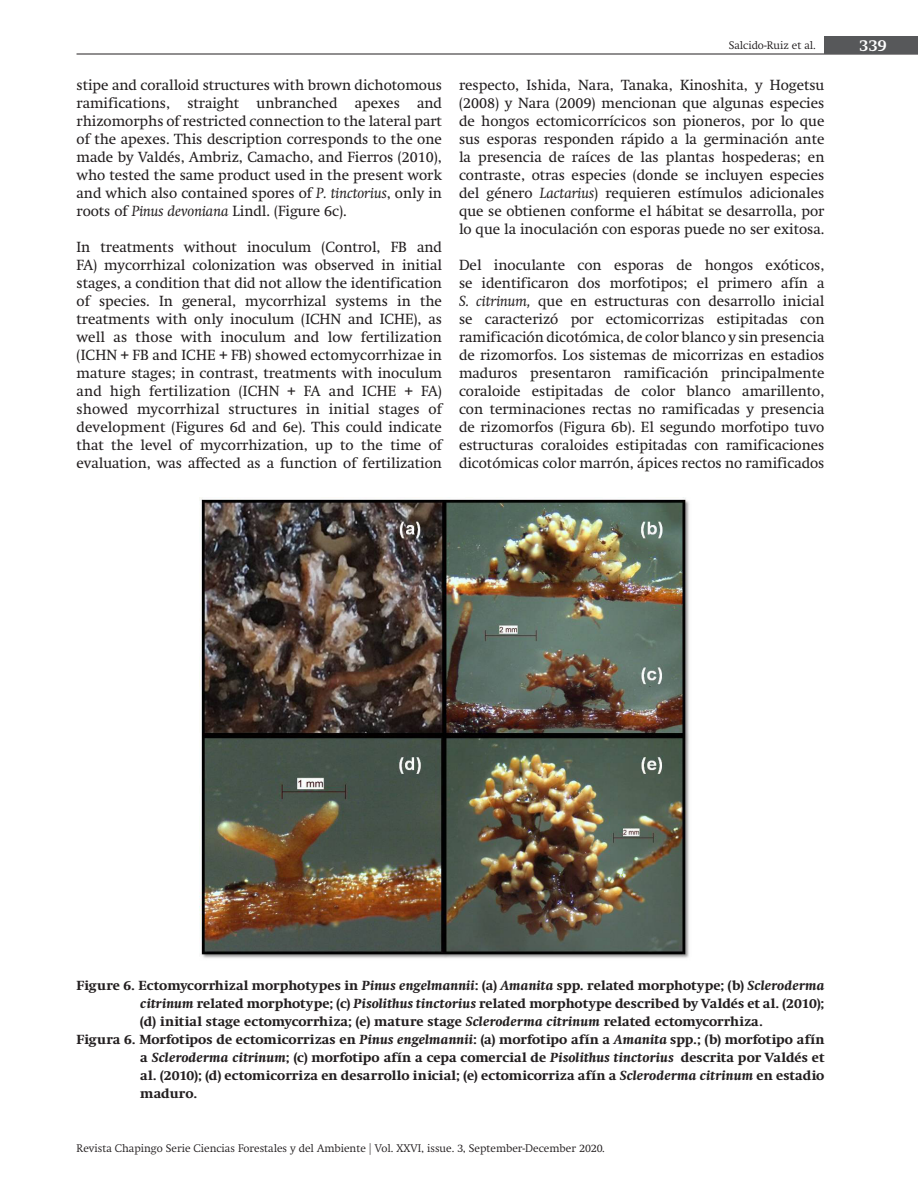
<style>
.page{position:relative;width:918px;height:1188px;background:#fff}
.page>*{position:absolute;margin:0;border:0;box-sizing:border-box;transform-origin:0 0}
.t1{font:600 16.5px "Swift Neue LT Pro";color:#fff}
.t2{font:15px/18px "Swift Neue LT Pro";color:#231f20;text-align:justify}
.pie_de_figura{font:700 13.5px/18px "Swift Neue LT Pro";letter-spacing:.01em;color:#231f20;text-align:justify}
.t3{font:300 11.25px "Swift Neue LT Pro";color:#231f20}
.s1{font-style:italic}
.s2{font-size:12px}
</style>
<div class="page">
<hr style="left:77px;top:54px;width:841px;height:1px;background:#231f20">
<div style="left:824px;top:36px;width:94px;height:18px;background:#57585a"></div>
<img style="left:200px;top:497px;width:489px;height:461px">
<p class="t2" style="left:77px;top:76px;width:367px">stipe and coralloid structures with brown dichotomous ramifications, straight unbranched apexes and rhizomorphs of restricted connection to the lateral part of the apexes. This description corresponds to the one made by Valdés, Ambriz, Camacho, and Fierros (2010), who tested the same product used in the present work and which also contained spores of <span class="s1">P. tinctorius</span>, only in roots of <span class="s1">Pinus devoniana</span> Lindl. (Figure 6c).</p>
<p class="t2" style="left:77px;top:238px;width:367px">In treatments without inoculum (Control, FB and FA) mycorrhizal colonization was observed in initial stages, a condition that did not allow the identification of species. In general, mycorrhizal systems in the treatments with only inoculum (ICHN and ICHE), as well as those with inoculum and low fertilization (ICHN + FB and ICHE + FB) showed ectomycorrhizae in mature stages; in contrast, treatments with inoculum and high fertilization (ICHN + FA and ICHE + FA) showed mycorrhizal structures in initial stages of development (Figures 6d and 6e). This could indicate that the level of mycorrhization, up to the time of evaluation, was affected as a function of fertilization</p>
<p class="t3" style="left:729px;top:39px;width:89px">Salcido-Ruiz et al.</p>
<p class="t1" style="left:859px;top:35px;width:29px">339</p>
<p class="t2" style="left:459px;top:76px;width:367px">respecto, Ishida, Nara, Tanaka, Kinoshita, y Hogetsu (2008) y Nara (2009) mencionan que algunas especies de hongos ectomicorrícicos son pioneros, por lo que sus esporas responden rápido a la germinación ante la presencia de raíces de las plantas hospederas; en contraste, otras especies (donde se incluyen especies del género <span class="s1">Lactarius</span>) requieren estímulos adicionales que se obtienen conforme el hábitat se desarrolla, por lo que la inoculación con esporas puede no ser exitosa.</p>
<p class="t2" style="left:459px;top:256px;width:367px">Del inoculante con esporas de hongos exóticos, se identificaron dos morfotipos; el primero afín a</p>
<p class="t2" style="left:459px;top:292px;width:367px"><span class="s1">S. citrinum,</span> que en estructuras con desarrollo inicial se caracterizó por ectomicorrizas estipitadas con ramificación dicotómica, de color blanco y sin presencia de rizomorfos. Los sistemas de micorrizas en estadios maduros presentaron ramificación principalmente coraloide estipitadas de color blanco amarillento, con terminaciones rectas no ramificadas y presencia de rizomorfos (Figura 6b). El segundo morfotipo tuvo estructuras coraloides estipitadas con ramificaciones dicotómicas color marrón, ápices rectos no ramificados</p>
<p class="pie_de_figura" style="left:140px;top:976px;width:686px;text-indent:-64px">Figure 6. Ectomycorrhizal morphotypes in <span class="s1">Pinus engelmannii</span>: (a) <span class="s1">Amanita</span> spp. related morphotype; (b) <span class="s1">Scleroderma citrinum</span> related morphotype; (c) <span class="s1">Pisolithus tinctorius</span> related morphotype described by Valdés et al. (2010); (d) initial stage ectomycorrhiza; (e) mature stage <span class="s1">Scleroderma citrinum</span> related ectomycorrhiza.</p>
<p class="pie_de_figura" style="left:140px;top:1030px;width:686px;text-indent:-64px">Figura 6. Morfotipos de ectomicorrizas en <span class="s1">Pinus engelmannii</span>: (a) morfotipo afín a <span class="s1">Amanita</span> spp.; (b) morfotipo afín a <span class="s1">Scleroderma citrinum</span>; (c) morfotipo afín a cepa comercial de <span class="s1">Pisolithus tinctorius</span> descrita por Valdés et al. (2010); (d) ectomicorriza en desarrollo inicial; (e) ectomicorriza afín a <span class="s1">Scleroderma citrinum</span> en estadio maduro.</p>
<p class="t3" style="left:77px;top:1142px;width:530px">Revista Chapingo Serie Ciencias Forestales y del Ambiente <span class="s2">|</span> Vol. XXVI, issue. 3, September-December 2020.</p>
</div>
